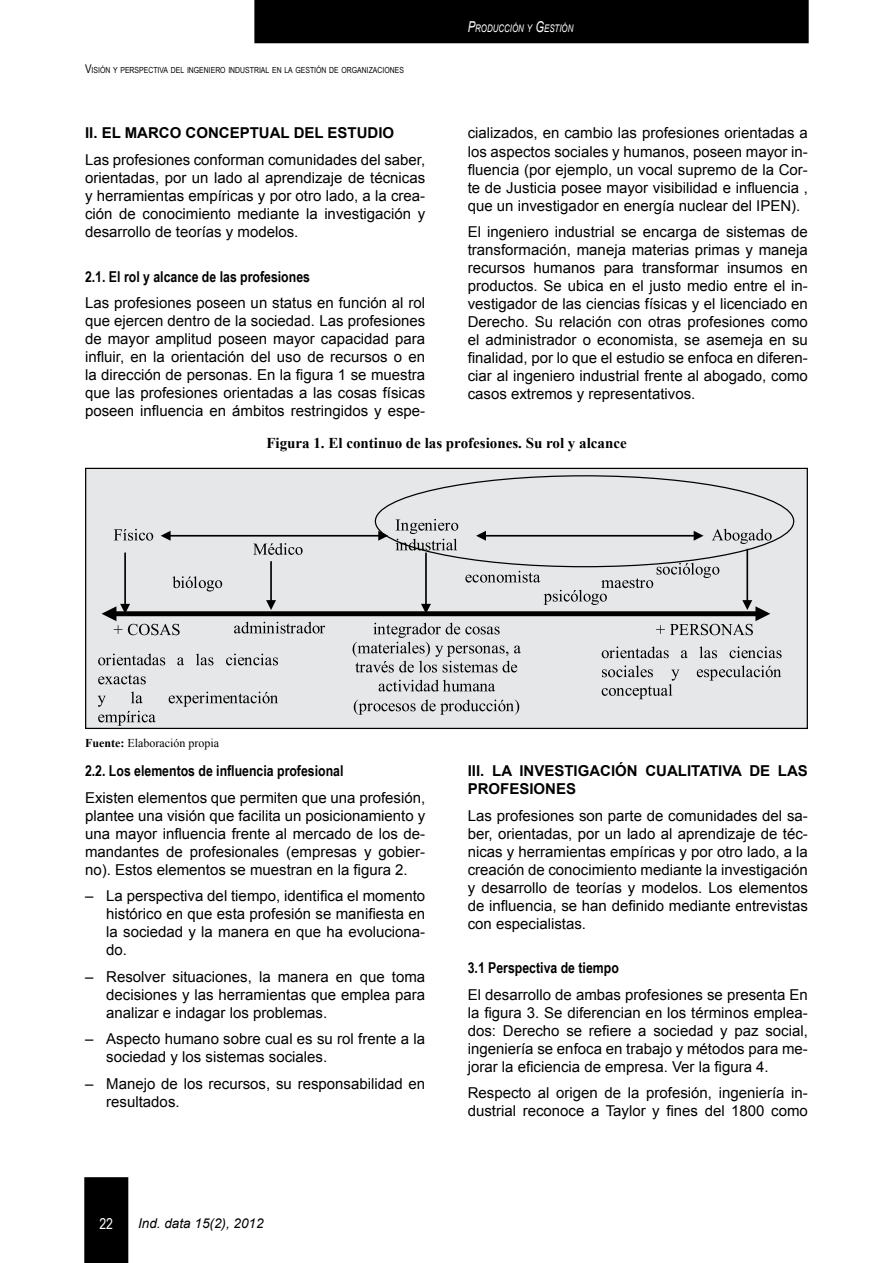
<style>
.page{position:relative;width:893px;height:1263px;background:#fff}
.page>*{position:absolute;margin:0;border:0;box-sizing:border-box;transform-origin:0 0}
.t1{font:15px/18px "Arial";color:#000;text-align:justify}
.t2{font:700 15px "Arial Narrow";color:#000}
.t3{font:700 15px/18px "Arial";color:#000}
.t4{font:700 15px "Times New Roman";color:#000}
.t5{font:15px "Arial Narrow";color:#fff}
.t6{font:italic 13.5px "Arial";color:#000}
.t7{font:12px "Times New Roman";color:#000}
.t8{font:italic 10.5px "Arial";color:#fff;scale:.75 1}
.t9{font:8.4px "Arial Narrow";color:#000}
.s1{font-size:12px}
.s2{font-size:15px}
.s3{font-weight:700}
</style>
<div class="page">
<div style="left:84px;top:1177px;width:44px;height:86px;background:#000"></div>
<div style="left:254px;top:0;width:555px;height:43px;background:#000"></div>
<div style="left:86px;top:468px;width:721px;height:260px;background:#e6e7e8"></div>
<div style="left:85px;top:468px;width:723px;height:261px;border:1px solid #000"></div>
<div style="left:114px;top:611px;width:644px;height:5px;background:#000"></div>
<svg style="left:395px;top:519px;width:63px;height:31px"></svg>
<svg style="left:712px;top:529px;width:60px;height:15px"></svg>
<hr style="left:425px;top:553px;width:2px;height:52px;background:#000">
<hr style="left:746px;top:549px;width:2px;height:53px;background:#000">
<svg style="left:253px;top:543px;width:50px;height:12px"></svg>
<svg style="left:234px;top:622px;width:91px;height:11px"></svg>
<svg style="left:114px;top:529px;width:39px;height:12px"></svg>
<hr style="left:124px;top:553px;width:2px;height:52px;background:#000">
<svg style="left:102px;top:604px;width:78px;height:31px"></svg>
<hr style="left:270px;top:562px;width:2px;height:40px;background:#000">
<svg style="left:266px;top:600px;width:10px;height:10px"></svg>
<hr style="left:484px;top:535px;width:211px;height:2px;background:#000">
<svg style="left:694px;top:531px;width:10px;height:10px"></svg>
<svg style="left:476px;top:531px;width:10px;height:10px"></svg>
<hr style="left:169px;top:535px;width:211px;height:2px;background:#000">
<svg style="left:378px;top:531px;width:10px;height:10px"></svg>
<svg style="left:161px;top:531px;width:10px;height:10px"></svg>
<svg style="left:172px;top:576px;width:50px;height:15px"></svg>
<svg style="left:353px;top:563px;width:429px;height:152px"></svg>
<svg style="left:98px;top:654px;width:67px;height:11px"></svg>
<svg style="left:177px;top:657px;width:7px;height:8px"></svg>
<svg style="left:196px;top:654px;width:18px;height:11px"></svg>
<svg style="left:226px;top:654px;width:52px;height:11px"></svg>
<svg style="left:98px;top:674px;width:48px;height:10px"></svg>
<svg style="left:169px;top:692px;width:109px;height:15px"></svg>
<svg style="left:98px;top:692px;width:58px;height:34px"></svg>
<p class="t9" style="left:85px;top:63px;width:320px"><span class="s1">V</span>ISIÓN Y PERSPECTIVA DEL INGENIERO INDUSTRIAL EN LA GESTIÓN DE ORGANIZACIONES</p>
<p class="t8" style="left:468px;top:22px;width:142px"><span class="s2">P</span>RODUCCIÓN Y <span class="s2">G</span>ESTIÓN</p>
<p class="t3" style="left:85px;top:125px;width:311px">II. EL MARCO CONCEPTUAL DEL ESTUDIO</p>
<p class="t1" style="left:85px;top:151px;width:342px">Las profesiones conforman comunidades del saber, orientadas, por un lado al aprendizaje de técnicas y herramientas empíricas y por otro lado, a la crea&shy;ción de conocimiento mediante la investigación y desarrollo de teorías y modelos.</p>
<p class="t2" style="left:85px;top:265px;width:226px">2.1. El rol y alcance de las profesiones</p>
<p class="t1" style="left:85px;top:294px;width:342px">Las profesiones poseen un status en función al rol que ejercen dentro de la sociedad. Las profesiones de mayor amplitud poseen mayor capacidad para influir, en la orientación del uso de recursos o en la dirección de personas. En la figura 1 se muestra que las profesiones orientadas a las cosas físicas poseen influencia en ámbitos restringidos y espe-</p>
<p class="t1" style="left:468px;top:124px;width:342px">cializados, en cambio las profesiones orientadas a los aspectos sociales y humanos, poseen mayor in&shy;fluencia (por ejemplo, un vocal supremo de la Cor&shy;te de Justicia posee mayor visibilidad e influencia , que un investigador en energía nuclear del IPEN).</p>
<p class="t1" style="left:468px;top:223px;width:342px">El ingeniero industrial se encarga de sistemas de transformación, maneja materias primas y maneja recursos humanos para transformar insumos en productos. Se ubica en el justo medio entre el in&shy;vestigador de las ciencias físicas y el licenciado en Derecho. Su relación con otras profesiones como el administrador o economista, se asemeja en su finalidad, por lo que el estudio se enfoca en diferen&shy;ciar al ingeniero industrial frente al abogado, como casos extremos y representativos.</p>
<p class="t4" style="left:266px;top:433px;width:362px">Figura 1. El continuo de las profesiones. Su rol y alcance</p>
<p class="t7" style="left:85px;top:735px;width:135px"><span class="s3">Fuente:</span> Elaboración propia</p>
<p class="t2" style="left:85px;top:760px;width:260px">2.2. Los elementos de influencia profesional</p>
<p class="t1" style="left:85px;top:789px;width:342px">Existen elementos que permiten que una profesión, plantee una visión que facilita un posicionamiento y una mayor influencia frente al mercado de los de&shy;mandantes de profesionales (empresas y gobier&shy;no). Estos elementos se muestran en la figura 2.</p>
<p class="t1" style="left:106px;top:887px;width:320px;text-indent:-21px">– La perspectiva del tiempo, identifica el momento histórico en que esta profesión se manifiesta en la sociedad y la manera en que ha evoluciona&shy;do.</p>
<p class="t1" style="left:106px;top:968px;width:320px;text-indent:-21px">– Resolver situaciones, la manera en que toma decisiones y las herramientas que emplea para analizar e indagar los problemas.</p>
<p class="t1" style="left:106px;top:1030px;width:320px;text-indent:-21px">– Aspecto humano sobre cual es su rol frente a la sociedad y los sistemas sociales.</p>
<p class="t1" style="left:106px;top:1075px;width:320px;text-indent:-21px">– Manejo de los recursos, su responsabilidad en resultados.</p>
<p class="t5" style="left:99px;top:1213px;width:15px">22</p>
<p class="t6" style="left:138px;top:1215px;width:127px">Ind. data 15(2), 2012</p>
<p class="t3" style="left:468px;top:762px;width:342px">III. LA INVESTIGACIÓN CUALITATIVA DE LAS<br>PROFESIONES</p>
<p class="t1" style="left:468px;top:807px;width:342px">Las profesiones son parte de comunidades del sa&shy;ber, orientadas, por un lado al aprendizaje de téc&shy;nicas y herramientas empíricas y por otro lado, a la creación de conocimiento mediante la investigación y desarrollo de teorías y modelos. Los elementos de influencia, se han definido mediante entrevistas con especialistas.</p>
<p class="t2" style="left:468px;top:957px;width:153px">3.1 Perspectiva de tiempo</p>
<p class="t1" style="left:468px;top:986px;width:342px">El desarrollo de ambas profesiones se presenta En la figura 3. Se diferencian en los términos emplea&shy;dos: Derecho se refiere a sociedad y paz social, ingeniería se enfoca en trabajo y métodos para me&shy;jorar la eficiencia de empresa. Ver la figura 4.</p>
<p class="t1" style="left:468px;top:1084px;width:342px">Respecto al origen de la profesión, ingeniería in&shy;dustrial reconoce a Taylor y fines del 1800 como</p>
</div>
